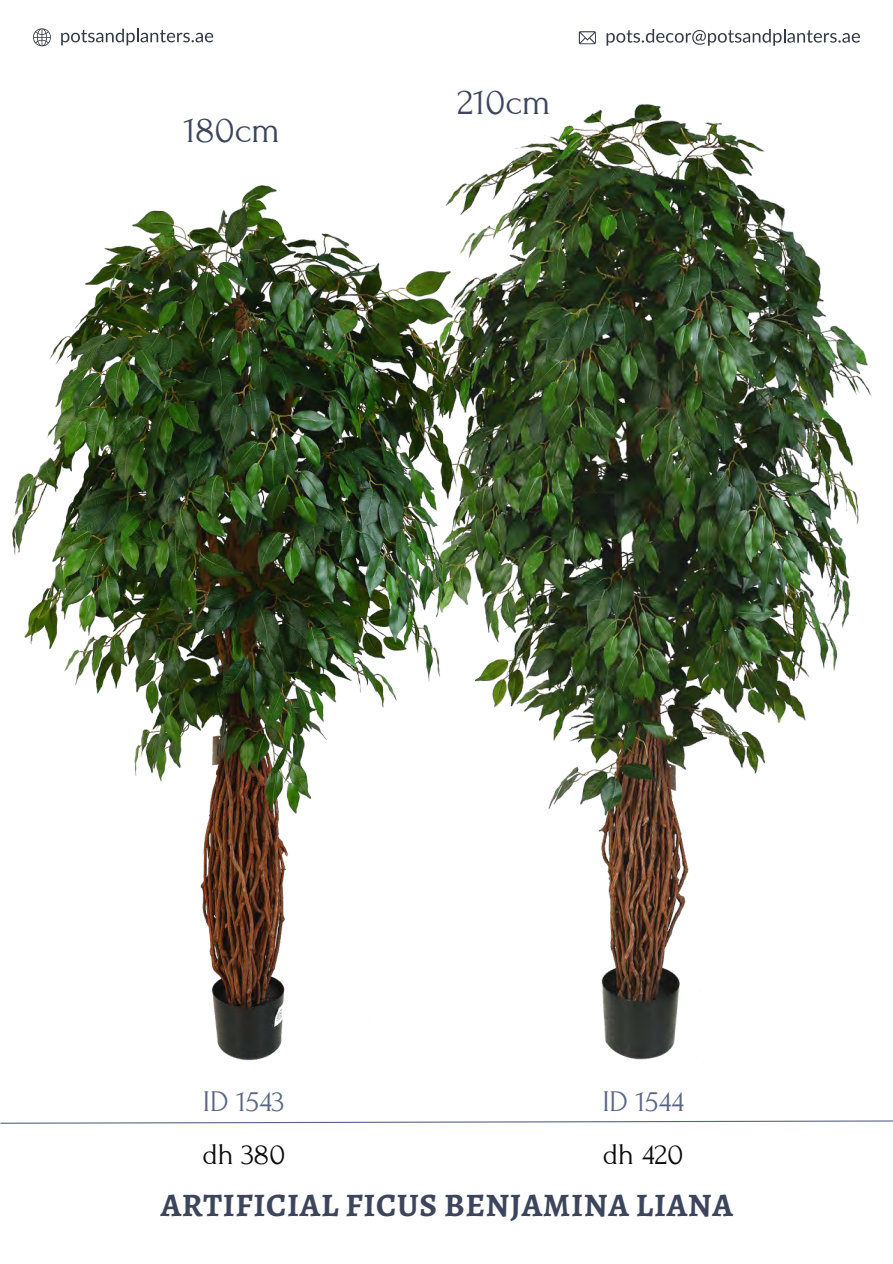
<style>
.page{position:relative;width:893px;height:1264px;background:#fff}
.page>*{position:absolute;margin:0;border:0;box-sizing:border-box;transform-origin:0 0}
.t1{font:37.5px "Forum";color:#3d455d}
.t2{font:700 32.85px "Alegreya";letter-spacing:.02em;color:#3d455d}
.t3{font:30px "Forum";color:#5a6586}
.t4{font:30px "Forum";color:#0b0b0b}
</style>
<div class="page">
<img style="left:505px;top:104px;width:367px;height:956px">
<img style="left:12px;top:167px;width:588px;height:894px">
<svg style="left:0;top:1120px;width:892px;height:4px"></svg>
<svg style="left:606px;top:29px;width:253px;height:17px"></svg>
<svg style="left:578px;top:31px;width:18px;height:13px"></svg>
<svg style="left:61px;top:29px;width:152px;height:16px"></svg>
<svg style="left:33px;top:28px;width:18px;height:18px"></svg>
<p class="t1" style="left:184px;top:110px;width:98px">180cm</p>
<p class="t1" style="left:457px;top:82px;width:95px">210cm</p>
<p class="t3" style="left:203px;top:1085px;width:83px">ID 1543</p>
<p class="t3" style="left:602px;top:1085px;width:83px">ID 1544</p>
<p class="t4" style="left:202px;top:1138px;width:84px">dh 380</p>
<p class="t4" style="left:603px;top:1138px;width:82px">dh 420</p>
<p class="t2" style="left:161px;top:1182px;width:573px">ARTIFICIAL FICUS BENJAMINA LIANA</p>
</div>
